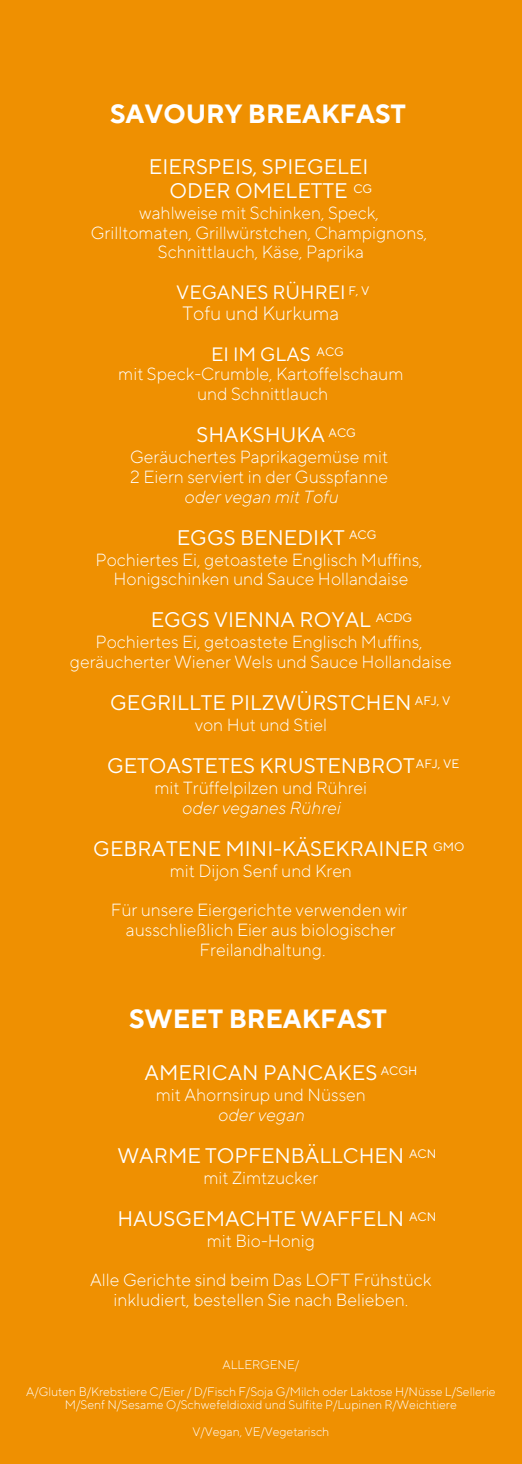
<style>
.page{position:relative;width:522px;height:1464px;background:#fff}
.page>*{position:absolute;margin:0;border:0;box-sizing:border-box;transform-origin:0 0}
.t1{font:700 26.25px "TT Norms Pro";color:#fff}
.t2{font:21px/23.6px "TT Norms Pro";color:#fff;text-align:center}
.t3{font:300 19.25px/21px "TT Norms Pro";color:#fff;text-align:center}
.t4{font:19.25px "TT Norms Pro";color:#fff}
.t5{font:300 17.5px/19.6px "TT Norms Pro";color:#fff;text-align:center}
.t6{font:300 12.25px "TT Norms Pro";color:#fff}
.t7{font:12.25px "TT Norms Pro";color:#fff}
.s1{font-weight:400}
.s2{font-style:italic}
</style>
<div class="page">
<div style="left:0;top:0;width:521px;height:1463px;background:#ef9001"></div>
<h1 class="t1" style="left:110px;top:98px;width:297px">SAVOURY BREAKFAST</h1>
<h3 class="t2" style="left:149px;top:156px;width:221px">EIERSPEIS, SPIEGELEI<br>ODER OMELETTE</h3>
<h3 class="t5" style="left:91px;top:204px;width:338px">wahlweise mit Schinken, Speck,<br>Grilltomaten, Grillwürstchen, Champignons,</h3>
<h2 class="t5" style="left:158px;top:243px;width:207px">Schnittlauch, Käse, Paprika</h2>
<h2 class="t3" style="left:176px;top:282px;width:170px"><span class="s1">VEGANES RÜHREI<br></span>Tofu und Kurkuma</h2>
<h2 class="t4" style="left:211px;top:342px;width:101px">EI IM GLAS</h2>
<h2 class="t5" style="left:118px;top:365px;width:286px">mit Speck-Crumble, Kartoffelschaum und Schnittlauch</h2>
<h2 class="t2" style="left:196px;top:424px;width:130px">SHAKSHUKA</h2>
<h3 class="t5" style="left:130px;top:448px;width:259px">Geräuchertes Paprikagemüse mit<br>2 Eiern serviert in der Gusspfanne <span class="s2">oder vegan mit Tofu</span></h3>
<h3 class="t2" style="left:177px;top:526px;width:169px">EGGS BENEDIKT</h3>
<h3 class="t5" style="left:95px;top:550px;width:328px">Pochiertes Ei, getoastete Englisch Muffins,<br>Honigschinken und Sauce Hollandaise</h3>
<h3 class="t2" style="left:150px;top:609px;width:221px">EGGS VIENNA ROYAL</h3>
<h3 class="t5" style="left:70px;top:633px;width:383px">Pochiertes Ei, getoastete Englisch Muffins, geräucherter Wiener Wels und Sauce Hollandaise</h3>
<h3 class="t2" style="left:110px;top:691px;width:302px">GEGRILLTE PILZWÜRSTCHEN</h3>
<h3 class="t5" style="left:194px;top:715px;width:134px">von Hut und Stiel</h3>
<h2 class="t2" style="left:107px;top:754px;width:309px">GETOASTETES KRUSTENBROT</h2>
<h2 class="t5" style="left:154px;top:778px;width:214px">mit Trüffelpilzen und Rührei <span class="s2">oder veganes Rührei</span></h2>
<h3 class="t2" style="left:93px;top:837px;width:336px">GEBRATENE MINI-KÄSEKRAINER</h3>
<h3 class="t5" style="left:170px;top:861px;width:183px">mit Dijon Senf und Kren</h3>
<h2 class="t5" style="left:111px;top:901px;width:298px">Für unsere Eiergerichte verwenden wir ausschließlich Eier aus biologischer<br>Freilandhaltung.</h2>
<h4 class="t7" style="left:353px;top:181px;width:20px">CG</h4>
<h1 class="t7" style="left:348px;top:283px;width:23px">F,V</h1>
<h3 class="t7" style="left:316px;top:344px;width:29px">ACG</h3>
<h2 class="t7" style="left:328px;top:425px;width:29px">ACG</h2>
<h2 class="t7" style="left:349px;top:527px;width:29px">ACG</h2>
<h3 class="t7" style="left:375px;top:610px;width:38px">ACDG</h3>
<h4 class="t7" style="left:414px;top:693px;width:37px">AFJ, V</h4>
<h4 class="t7" style="left:415px;top:756px;width:45px">AFJ, VE</h4>
<h4 class="t7" style="left:432px;top:839px;width:33px">GMO</h4>
<h3 class="t1" style="left:129px;top:1003px;width:259px">SWEET BREAKFAST</h3>
<h4 class="t2" style="left:144px;top:1061px;width:234px">AMERICAN PANCAKES</h4>
<h4 class="t5" style="left:156px;top:1085px;width:211px">mit Ahornsirup und Nüssen <span class="s2">oder vegan</span></h4>
<h4 class="t2" style="left:117px;top:1144px;width:288px">WARME TOPFENBÄLLCHEN</h4>
<h4 class="t5" style="left:203px;top:1168px;width:116px">mit Zimtzucker</h4>
<h4 class="t2" style="left:117px;top:1207px;width:288px">HAUSGEMACHTE WAFFELN</h4>
<h4 class="t5" style="left:206px;top:1231px;width:110px">mit Bio-Honig</h4>
<h4 class="t5" style="left:90px;top:1270px;width:342px">Alle Gerichte sind beim Das LOFT Frühstück inkludiert, bestellen Sie nach Belieben.</h4>
<h4 class="t7" style="left:380px;top:1063px;width:38px">ACGH</h4>
<p class="t7" style="left:408px;top:1145px;width:29px">ACN</p>
<p class="t7" style="left:408px;top:1209px;width:29px">ACN</p>
<h4 class="t6" style="left:222px;top:1357px;width:78px">ALLERGENE/</h4>
<h4 class="t6" style="left:26px;top:1384px;width:470px">A/Gluten B/Krebstiere C/Eier / D/Fisch F/Soja G/Milch oder Laktose H/Nüsse L/Sellerie</h4>
<h4 class="t6" style="left:65px;top:1397px;width:393px">M/Senf N/Sesame O/Schwefeldioxid und Sulfite P/Lupinen R/Weichtiere</h4>
<h4 class="t6" style="left:192px;top:1424px;width:138px">V/Vegan, VE/Vegetarisch</h4>
</div>
